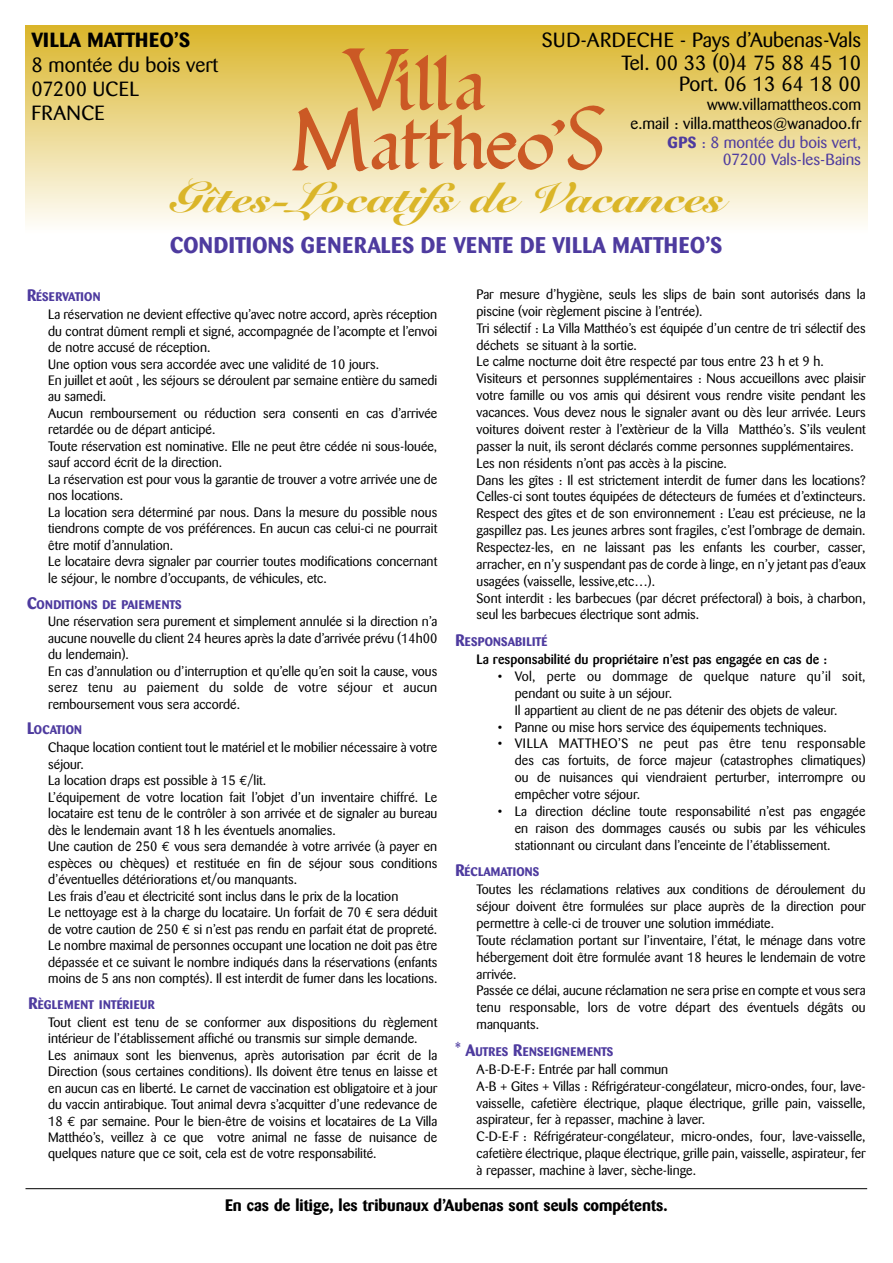
<style>
.page{position:relative;width:893px;height:1263px;background:#fff}
.page>*{position:absolute;margin:0;border:0;box-sizing:border-box;transform-origin:0 0}
.t1{font:900 42px "Snell Roundhand";color:#dab528;scale:1.13 1}
.t2{font:700 22.5px "Barmeno";letter-spacing:.02em;color:#4e3b9f}
.t3{font:20.4px/24.5px "Barmeno";color:#000}
.t4{font:700 20.4px "Barmeno";letter-spacing:.01em;color:#000}
.t5{font:700 16.5px "Barmeno";color:#000}
.t6{font:15.9px/19.2px "Barmeno";color:#000;text-align:right}
.t7{font:15.9px "Barmeno";color:#4e3b9f}
.t8{font:13.5px/16.5px "Barmeno";color:#000}
.t9{font:500 13.5px "Barmeno";color:#000}
.t10{font:700 12.3px "Barmeno";letter-spacing:.02em;color:#4e3b9f}
.t11{font:700 12.3px "Barmeno";color:#4e3b9f}
.t12{font:700 12.3px "Barmeno";letter-spacing:.04em;color:#4e3b9f}
.s1{font-weight:700;color:#4e3b9f}
.s2{color:#4e3b9f}
.s3{font-size:16.5px}
.s4{font-family:"Euro Mono"}
</style>
<div class="page">
<hr style="left:26px;top:1188px;width:841px;height:1px;background:#000">
<div style="left:26px;top:26px;width:841px;height:208px;background:linear-gradient(to bottom,#dab52a,#fffefd)"></div>
<svg style="left:292px;top:48px;width:313px;height:123px;background:#e2b768"></svg>
<h3 class="t3" style="left:542px;top:30px;width:321px;line-height:23.2px;text-align:right">SUD-ARDECHE - Pays d’Aubenas-Vals<br>Tel. 00 33 (0)4 75 88 45 10</h3>
<h3 class="t3" style="left:679px;top:73px;width:184px">Port. 06 13 64 18 00</h3>
<p class="t6" style="left:630px;top:96px;width:232px">www.villamattheos.com<br>e.mail : villa.mattheos@wanadoo.fr<br><span class="s1">GPS</span> <span class="s2">: 8 montée du bois vert,</span></p>
<p class="t7" style="left:723px;top:153px;width:140px">07200 Vals-les-Bains</p>
<h1 class="t1" style="left:169px;top:173px;width:493px">Gîtes-Locatifs de Vacances</h1>
<h3 class="t4" style="left:31px;top:31px;width:160px">VILLA MATTHEO’S</h3>
<h3 class="t3" style="left:31px;top:54px;width:188px">8 montée du bois vert<br>07200 UCEL<br>FRANCE</h3>
<h2 class="t2" style="left:170px;top:235px;width:553px">CONDITIONS GENERALES DE VENTE DE VILLA MATTHEO’S</h2>
<p class="t11" style="left:27px;top:292px;width:75px"><span class="s3">R</span>ÉSERVATION</p>
<p class="t8" style="left:48px;top:307px;width:391px">La réservation ne devient effective qu’avec notre accord, après réception du contrat dûment rempli et signé, accompagnée de l’acompte et l’envoi de notre accusé de réception.<br>Une option vous sera accordée avec une validité de 10 jours.<br>En juillet et août , les séjours se déroulent par semaine entière du samedi au samedi.<br>Aucun remboursement ou réduction sera consenti en cas d’arrivée retardée ou de départ anticipé.<br>Toute réservation est nominative. Elle ne peut être cédée ni sous-louée, sauf accord écrit de la direction.<br>La réservation est pour vous la garantie de trouver a votre arrivée une de nos locations.<br>La location sera déterminé par nous. Dans la mesure du possible nous tiendrons compte de vos préférences. En aucun cas celui-ci ne pourrait être motif d’annulation.<br>Le locataire devra signaler par courrier toutes modifications concernant le séjour, le nombre d’occupants, de véhicules, etc.</p>
<p class="t10" style="left:27px;top:599px;width:156px"><span class="s3">C</span>ONDITIONS DE PAIEMENTS</p>
<p class="t8" style="left:48px;top:615px;width:391px">Une réservation sera purement et simplement annulée si la direction n’a aucune nouvelle du client 24 heures après la date d’arrivée prévu (14h00 du lendemain).<br>En cas d’annulation ou d’interruption et qu’elle qu’en soit la cause, vous serez tenu au paiement du solde de votre séjour et aucun remboursement vous sera accordé.</p>
<p class="t10" style="left:27px;top:725px;width:56px"><span class="s3">L</span>OCATION</p>
<p class="t8" style="left:48px;top:740px;width:391px">Chaque location contient tout le matériel et le mobilier nécessaire à votre séjour.<br>La location draps est possible à 15 <span class="s4">€</span>/lit.<br>L’équipement de votre location fait l’objet d’un inventaire chiffré. Le locataire est tenu de le contrôler à son arrivée et de signaler au bureau dès le lendemain avant 18 h les éventuels anomalies.<br>Une caution de 250 <span class="s4">€</span> vous sera demandée à votre arrivée (à payer en espèces ou chèques) et restituée en fin de séjour sous conditions d’éventuelles détériorations et/ou manquants.<br>Les frais d’eau et électricité sont inclus dans le prix de la location<br>Le nettoyage est à la charge du locataire. Un forfait de 70 <span class="s4">€</span> sera déduit de votre caution de 250 <span class="s4">€</span> si n’est pas rendu en parfait état de propreté.<br>Le nombre maximal de personnes occupant une location ne doit pas être dépassée et ce suivant le nombre indiqués dans la réservations (enfants moins de 5 ans non comptés). Il est interdit de fumer dans les locations.</p>
<p class="t12" style="left:28px;top:999px;width:128px"><span class="s3">R</span>ÈGLEMENT INTÉRIEUR</p>
<p class="t8" style="left:48px;top:1015px;width:391px">Tout client est tenu de se conformer aux dispositions du règlement intérieur de l’établissement affiché ou transmis sur simple demande.<br>Les animaux sont les bienvenus, après autorisation par écrit de la Direction (sous certaines conditions). Ils doivent être tenus en laisse et en aucun cas en liberté. Le carnet de vaccination est obligatoire et à jour du vaccin antirabique. Tout animal devra s’acquitter d’une redevance de 18 <span class="s4">€</span> par semaine. Pour le bien-être de voisins et locataires de La Villa Matthéo’s, veillez à ce que votre animal ne fasse de nuisance de quelques nature que ce soit, cela est de votre responsabilité.</p>
<p class="t8" style="left:477px;top:287px;width:391px">Par mesure d’hygiène, seuls les slips de bain sont autorisés dans la piscine (voir règlement piscine à l’entrée).<br>Tri sélectif : La Villa Matthéo’s est équipée d’un centre de tri sélectif des déchets se situant à la sortie.<br>Le calme nocturne doit être respecté par tous entre 23 h et 9 h.<br>Visiteurs et personnes supplémentaires : Nous accueillons avec plaisir votre famille ou vos amis qui désirent vous rendre visite pendant les vacances. Vous devez nous le signaler avant ou dès leur arrivée. Leurs voitures doivent rester à l’extèrieur de la Villa Matthéo’s. S’ils veulent passer la nuit, ils seront déclarés comme personnes supplémentaires.<br>Les non résidents n’ont pas accès à la piscine.<br>Dans les gîtes : Il est strictement interdit de fumer dans les locations?<br>Celles-ci sont toutes équipées de détecteurs de fumées et d’extincteurs.<br>Respect des gîtes et de son environnement : L’eau est précieuse, ne la gaspillez pas. Les jeunes arbres sont fragiles, c’est l’ombrage de demain.<br>Respectez-les, en ne laissant pas les enfants les courber, casser, arracher, en n’y suspendant pas de corde à linge, en n’y jetant pas d’eaux usagées (vaisselle, lessive,etc…).<br>Sont interdit : les barbecues (par décret préfectoral) à bois, à charbon, seul les barbecues électrique sont admis.</p>
<p class="t10" style="left:455px;top:636px;width:94px"><span class="s3">R</span>ESPONSABILITÉ</p>
<p class="t9" style="left:477px;top:654px;width:352px">La responsabilité du propriétaire n’est pas engagée en cas de :</p>
<p class="t8" style="left:515px;top:669px;width:352px;text-indent:-17px">• Vol, perte ou dommage de quelque nature qu’il soit, pendant ou suite à un séjour.<br>Il appartient au client de ne pas détenir des objets de valeur.</p>
<p class="t8" style="left:498px;top:720px;width:330px">• Panne ou mise hors service des équipements techniques.</p>
<p class="t8" style="left:515px;top:736px;width:352px;text-align:justify;text-indent:-17px">• VILLA MATTHEO’S ne peut pas être tenu responsable des cas fortuits, de force majeur (catastrophes climatiques) ou de nuisances qui viendraient perturber, interrompre ou empêcher votre séjour.</p>
<p class="t8" style="left:515px;top:804px;width:352px;text-align:justify;text-indent:-17px">• La direction décline toute responsabilité n’est pas engagée en raison des dommages causés ou subis par les véhicules stationnant ou circulant dans l’enceinte de l’établissement.</p>
<p class="t11" style="left:455px;top:867px;width:86px"><span class="s3">R</span>ÉCLAMATIONS</p>
<p class="t8" style="left:477px;top:882px;width:391px">Toutes les réclamations relatives aux conditions de déroulement du séjour doivent être formulées sur place auprès de la direction pour permettre à celle-ci de trouver une solution immédiate.<br>Toute réclamation portant sur l’inventaire, l’état, le ménage dans votre hébergement doit être formulée avant 18 heures le lendemain de votre arrivée.<br>Passée ce délai, aucune réclamation ne sera prise en compte et vous sera tenu responsable, lors de votre départ des éventuels dégâts ou manquants.</p>
<p class="t10" style="left:455px;top:1046px;width:159px"><span class="s3">* A</span>UTRES <span class="s3">R</span>ENSEIGNEMENTS</p>
<p class="t8" style="left:477px;top:1062px;width:391px">A-B-D-E-F: Entrée par hall commun<br>A-B + Gites + Villas : Réfrigérateur-congélateur, micro-ondes, four, lave&shy;vaisselle, cafetière électrique, plaque électrique, grille pain, vaisselle, aspirateur, fer à repasser, machine à laver.<br>C-D-E-F : Réfrigérateur-congélateur, micro-ondes, four, lave-vaisselle, cafetière électrique, plaque électrique, grille pain, vaisselle, aspirateur, fer à repasser, machine à laver, sèche-linge.</p>
<p class="t5" style="left:225px;top:1199px;width:444px">En cas de litige, les tribunaux d’Aubenas sont seuls compétents.</p>
</div>
